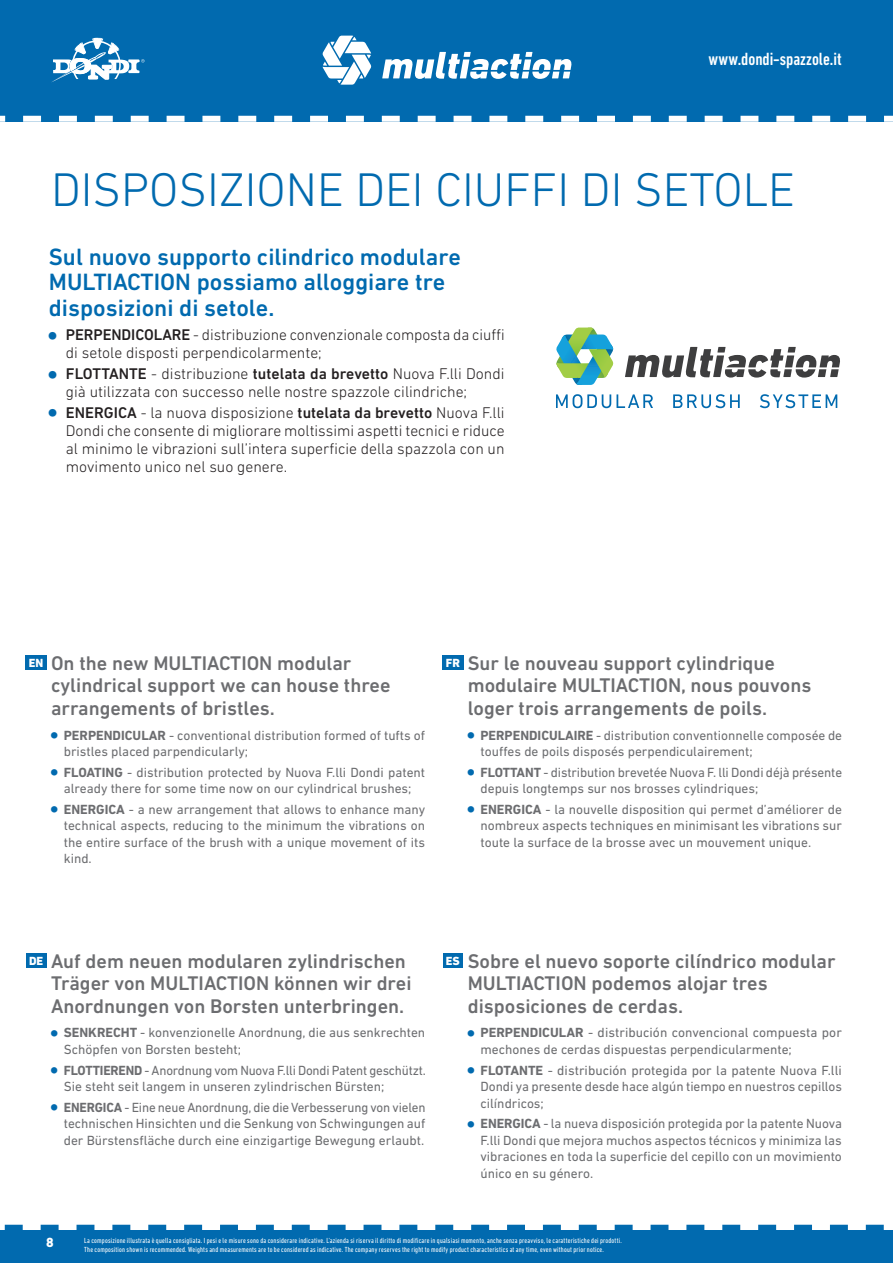
<style>
.page{position:relative;width:893px;height:1263px;background:#fff}
.page>*{position:absolute;margin:0;border:0;box-sizing:border-box;transform-origin:0 0}
.t1{font:300 48px "DIN Next LT Pro";color:#016aaf}
.t2{font:500 24px/25.5px "DIN Next LT Pro";color:#016aaf}
.t3{font:500 20.1px/22.5px "DIN Next LT Pro";color:#6c6d70}
.t4{font:500 condensed 18px "DIN Next LT Pro";color:#fff}
.t5{font:300 15.75px/18px "DIN Next LT Pro";color:#231f20}
.t6{font:13.5px/16.5px "DIN Next LT Pro";color:#6c6d70}
.t7{font:800 13.5px "DIN Next LT Pro";color:#fff}
.t8{font:800 12px "DIN Next LT Pro";color:#fff}
.t9{font:condensed 7.5px/9px "DIN Next LT Pro";letter-spacing:.025em;color:#fff}
.s1{font-weight:500}
.s2{font-weight:700}
</style>
<div class="page">
<div style="left:0;top:0;width:893px;height:122px;background:#016aaf"></div>
<svg style="left:0;top:116px;width:893px;height:6px"></svg>
<svg style="left:556px;top:394px;width:97px;height:14px"></svg>
<svg style="left:673px;top:394px;width:67px;height:14px"></svg>
<svg style="left:760px;top:394px;width:77px;height:14px"></svg>
<svg style="left:556px;top:327px;width:58px;height:58px"></svg>
<svg style="left:625px;top:347px;width:215px;height:31px"></svg>
<div style="left:26px;top:655px;width:21px;height:15px;background:#016aaf"></div>
<div style="left:443px;top:952px;width:20px;height:15px;background:#016aaf"></div>
<div style="left:26px;top:952px;width:20px;height:15px;background:#016aaf"></div>
<div style="left:442px;top:655px;width:21px;height:15px;background:#016aaf"></div>
<svg style="left:52px;top:38px;width:93px;height:44px"></svg>
<div style="left:0;top:1230px;width:893px;height:33px;background:#016aaf"></div>
<svg style="left:4px;top:1225px;width:880px;height:5px"></svg>
<svg style="left:382px;top:52px;width:189px;height:27px"></svg>
<svg style="left:322px;top:36px;width:50px;height:49px"></svg>
<h3 class="t4" style="left:708px;top:48px;width:135px">www.dondi-spazzole.it</h3>
<h1 class="t1" style="left:51px;top:162px;width:745px">DISPOSIZIONE DEI CIUFFI DI SETOLE</h1>
<h2 class="t2" style="left:49px;top:244px;width:413px">Sul nuovo supporto cilindrico modulare<br>MULTIACTION possiamo alloggiare tre disposizioni di setole.</h2>
<p class="t5" style="left:66px;top:326px;width:440px"><span class="s1">PERPENDICOLARE</span> - distribuzione convenzionale composta da ciuffi di setole disposti perpendicolarmente;</p>
<p class="t5" style="left:66px;top:364px;width:440px"><span class="s1">FLOTTANTE</span> - distribuzione <span class="s1">tutelata da brevetto</span> Nuova F.lli Dondi già utilizzata con successo nelle nostre spazzole cilindriche;</p>
<p class="t5" style="left:66px;top:403px;width:440px;text-align:justify"><span class="s1">ENERGICA</span> - la nuova disposizione <span class="s1">tutelata da brevetto</span> Nuova F.lli Dondi che consente di migliorare moltissimi aspetti tecnici e riduce al minimo le vibrazioni sull’intera superficie della spazzola con un movimento unico nel suo genere.</p>
<p class="t8" style="left:29px;top:656px;width:16px">EN</p>
<h3 class="t3" style="left:51px;top:652px;width:302px">On the new MULTIACTION modular</h3>
<p class="t8" style="left:446px;top:656px;width:16px">FR</p>
<h3 class="t3" style="left:51px;top:674px;width:341px">cylindrical support we can house three arrangements of bristles.</h3>
<p class="t6" style="left:64px;top:727px;width:363px"><span class="s2">PERPENDICULAR</span> - conventional distribution formed of tufts of bristles placed parpendicularly;</p>
<p class="t6" style="left:64px;top:764px;width:363px"><span class="s2">FLOATING</span> - distribution protected by Nuova F.lli Dondi patent already there for some time now on our cylindrical brushes;</p>
<p class="t6" style="left:64px;top:801px;width:363px;text-align:justify"><span class="s2">ENERGICA</span> - a new arrangement that allows to enhance many technical aspects, reducing to the minimum the vibrations on the entire surface of the brush with a unique movement of its kind.</p>
<h3 class="t3" style="left:468px;top:652px;width:345px">Sur le nouveau support cylindrique modulaire MULTIACTION, nous pouvons loger trois arrangements de poils.</h3>
<p class="t6" style="left:480px;top:727px;width:363px"><span class="s2">PERPENDICULAIRE</span> - distribution conventionnelle composée de touffes de poils disposés perpendiculairement;</p>
<p class="t6" style="left:480px;top:764px;width:363px"><span class="s2">FLOTTANT</span> - distribution brevetée Nuova F. lli Dondi déjà présente depuis longtemps sur nos brosses cylindriques;</p>
<p class="t6" style="left:480px;top:801px;width:363px;text-align:justify"><span class="s2">ENERGICA</span> - la nouvelle disposition qui permet d’améliorer de nombreux aspects techniques en minimisant les vibrations sur toute la surface de la brosse avec un mouvement unique.</p>
<h3 class="t3" style="left:51px;top:949px;width:362px">Auf dem neuen modularen zylindrischen<br>Träger von MULTIACTION können wir drei<br>Anordnungen von Borsten unterbringen.</h3>
<p class="t6" style="left:64px;top:1024px;width:363px"><span class="s2">SENKRECHT</span> - konvenzionelle Anordnung, die aus senkrechten<br>Schöpfen von Borsten besteht;</p>
<p class="t6" style="left:64px;top:1061px;width:364px"><span class="s2">FLOTTIEREND</span> - Anordnung vom Nuova F.lli Dondi Patent geschützt.<br>Sie steht seit langem in unseren zylindrischen Bürsten;</p>
<p class="t6" style="left:64px;top:1098px;width:363px;text-align:justify"><span class="s2">ENERGICA</span> - Eine neue Anordnung, die die Verbesserung von vielen technischen Hinsichten und die Senkung von Schwingungen auf der Bürstensfläche durch eine einzigartige Bewegung erlaubt.</p>
<p class="t8" style="left:29px;top:953px;width:16px">DE</p>
<p class="t8" style="left:446px;top:953px;width:15px">ES</p>
<h3 class="t3" style="left:468px;top:949px;width:369px">Sobre el nuevo soporte cilíndrico modular<br>MULTIACTION podemos alojar tres disposiciones de cerdas.</h3>
<p class="t6" style="left:480px;top:1024px;width:363px"><span class="s2">PERPENDICULAR</span> - distribución convencional compuesta por mechones de cerdas dispuestas perpendicularmente;</p>
<p class="t6" style="left:480px;top:1061px;width:363px;text-align:justify"><span class="s2">FLOTANTE</span> - distribución protegida por la patente Nuova F.lli Dondi ya presente desde hace algún tiempo en nuestros cepillos cilíndricos;</p>
<p class="t6" style="left:480px;top:1115px;width:363px;text-align:justify"><span class="s2">ENERGICA</span> - la nueva disposición protegida por la patente Nuova F.lli Dondi que mejora muchos aspectos técnicos y minimiza las vibraciones en toda la superficie del cepillo con un movimiento único en su género.</p>
<p class="t7" style="left:46px;top:1234px;width:9px">8</p>
<p class="t9" style="left:84px;top:1235px;width:539px">La composizione illustrata è quella consigliata. I pesi e le misure sono da considerare indicative. L’azienda si riserva il diritto di modificare in qualsiasi momento, anche senza preavviso, le caratteristiche dei prodotti.<br>The composition shown is recommended. Weights and measurements are to be considered as indicative. The company reserves the right to modify product characteristics at any time, even without prior notice.</p>
</div>
